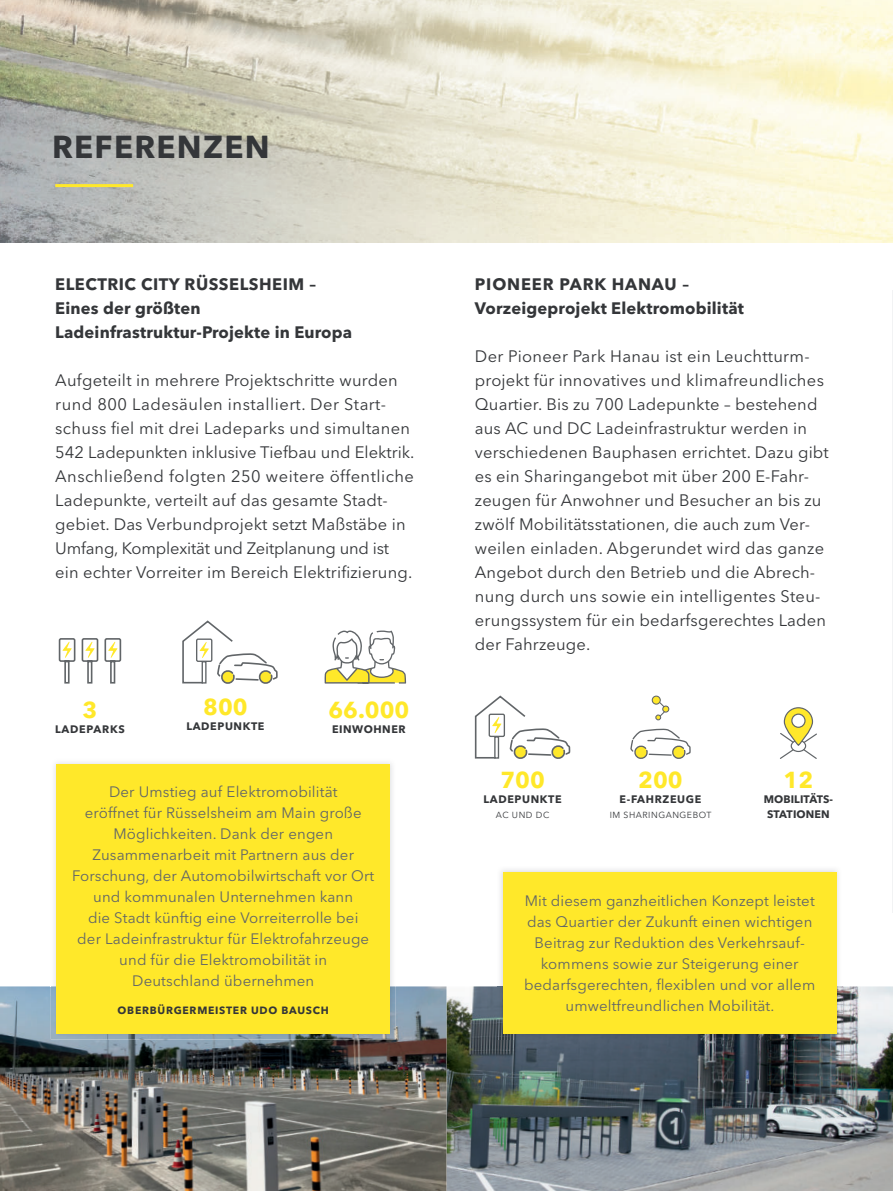
<style>
.page{position:relative;width:893px;height:1191px;background:#fff}
.page>*{position:absolute;margin:0;border:0;box-sizing:border-box;transform-origin:0 0}
.t1{font:700 31.5px "Avenir Next LT Pro";letter-spacing:.04em;color:#343639}
.t2{font:700 22.95px "Avenir Next LT Pro";color:#ffe82a}
.t3{font:16.5px/24px "Avenir Next LT Pro";letter-spacing:.01em;color:#343639}
.t4{font:700 16.5px/24px "Avenir Next LT Pro";letter-spacing:.01em;color:#343639}
.t5{font:15px/21px "Avenir Next LT Pro";letter-spacing:.01em;color:#616568;text-align:center}
.t6{font:700 10.8px "Avenir Next LT Pro";letter-spacing:.06em;color:#343639}
.t7{font:700 10.8px/14.9px "Avenir Next LT Pro";letter-spacing:.01em;color:#343639;text-align:center}
.t8{font:700 10.5px "Avenir Next LT Pro";letter-spacing:.07em;color:#343639}
.t9{font:8.7px "Avenir Next LT Pro";letter-spacing:.06em;color:#343639}
</style>
<div class="page">
<img style="left:0;top:0;width:893px;height:243px">
<img style="left:0;top:986px;width:893px;height:205px">
<img style="left:497px;top:869px;width:345px;height:170px">
<div style="left:503px;top:871px;width:333px;height:162px;background:#ffe82a"></div>
<hr style="left:55px;top:184px;width:78px;height:3px;background:#ffe82a">
<svg style="left:325px;top:630px;width:81px;height:53px"></svg>
<svg style="left:58px;top:638px;width:64px;height:46px"></svg>
<svg style="left:182px;top:620px;width:96px;height:64px"></svg>
<svg style="left:474px;top:695px;width:97px;height:64px"></svg>
<svg style="left:630px;top:728px;width:61px;height:31px"></svg>
<div style="left:652px;top:696px;width:8px;height:8px;background:#ffe82a;border-radius:50%"></div>
<div style="left:652px;top:695px;width:9px;height:9px;border:1px solid #616568;border-radius:50%"></div>
<svg style="left:655px;top:701px;width:14px;height:19px"></svg>
<svg style="left:780px;top:733px;width:37px;height:26px"></svg>
<div style="left:791px;top:740px;width:15px;height:11px;background:#fff;border-radius:50%"></div>
<div style="left:791px;top:740px;width:15px;height:12px;border:1px solid #616568;border-radius:50%"></div>
<svg style="left:784px;top:708px;width:28px;height:37px"></svg>
<div style="left:784px;top:707px;width:29px;height:39px;border:1px solid #616568;border-radius:14px"></div>
<svg style="left:792px;top:714px;width:13px;height:13px"></svg>
<div style="left:791px;top:713px;width:15px;height:15px;border:1px solid #616568;border-radius:50%"></div>
<img style="left:51px;top:762px;width:345px;height:277px">
<div style="left:56px;top:764px;width:334px;height:269px;background:#ffe82a"></div>
<h1 class="t1" style="left:52px;top:129px;width:219px">REFERENZEN</h1>
<p class="t4" style="left:55px;top:272px;width:298px">ELECTRIC CITY RÜSSELSHEIM –<br>Eines der größten<br>Ladeinfrastruktur-Projekte in Europa</p>
<p class="t3" style="left:55px;top:369px;width:361px">Aufgeteilt in mehrere Projektschritte wurden rund 800 Ladesäulen installiert. Der Start&shy;schuss fiel mit drei Ladeparks und simultanen 542 Ladepunkten inklusive Tiefbau und Elektrik.<br>Anschließend folgten 250 weitere öffentliche Ladepunkte, verteilt auf das gesamte Stadt&shy;gebiet. Das Verbundprojekt setzt Maßstäbe in Umfang, Komplexität und Zeitplanung und ist ein echter Vorreiter im Bereich Elektrifizierung.</p>
<h2 class="t2" style="left:83px;top:696px;width:16px">3</h2>
<p class="t6" style="left:55px;top:722px;width:71px">LADEPARKS</p>
<h2 class="t2" style="left:203px;top:693px;width:46px">800</h2>
<p class="t6" style="left:186px;top:719px;width:80px">LADEPUNKTE</p>
<h2 class="t2" style="left:328px;top:696px;width:83px">66.000</h2>
<p class="t6" style="left:332px;top:722px;width:75px">EINWOHNER</p>
<p class="t5" style="left:72px;top:782px;width:304px">Der Umstieg auf Elektromobilität<br>eröffnet für Rüsselsheim am Main große Möglichkeiten. Dank der engen Zusammenarbeit mit Partnern aus der Forschung, der Automobilwirtschaft vor Ort und kommunalen Unternehmen kann<br>die Stadt künftig eine Vorreiterrolle bei<br>der Ladeinfrastruktur für Elektrofahrzeuge und für die Elektromobilität in<br>Deutschland übernehmen</p>
<p class="t8" style="left:118px;top:1003px;width:213px">OBERBÜRGERMEISTER UDO BAUSCH</p>
<p class="t4" style="left:475px;top:272px;width:270px">PIONEER PARK HANAU –<br>Vorzeigeprojekt Elektromobilität</p>
<p class="t3" style="left:475px;top:345px;width:355px">Der Pioneer Park Hanau ist ein Leuchtturm&shy;projekt für innovatives und klimafreundliches Quartier. Bis zu 700 Ladepunkte – bestehend aus AC und DC Ladeinfrastruktur werden in verschiedenen Bauphasen errichtet. Dazu gibt es ein Sharingangebot mit über 200 E-Fahr&shy;zeugen für Anwohner und Besucher an bis zu zwölf Mobilitätsstationen, die auch zum Ver&shy;weilen einladen. Abgerundet wird das ganze Angebot durch den Betrieb und die Abrech&shy;nung durch uns sowie ein intelligentes Steu&shy;erungssystem für ein bedarfsgerechtes Laden der Fahrzeuge.</p>
<h2 class="t2" style="left:500px;top:767px;width:46px">700</h2>
<p class="t6" style="left:484px;top:793px;width:80px">LADEPUNKTE</p>
<p class="t9" style="left:496px;top:810px;width:55px">AC UND DC</p>
<h2 class="t2" style="left:638px;top:767px;width:46px">200</h2>
<p class="t6" style="left:620px;top:793px;width:83px">E-FAHRZEUGE</p>
<p class="t9" style="left:610px;top:810px;width:103px">IM SHARINGANGEBOT</p>
<h2 class="t2" style="left:784px;top:767px;width:31px">12</h2>
<p class="t7" style="left:764px;top:792px;width:71px">MOBILITÄTS-<br>STATIONEN</p>
<p class="t5" style="left:524px;top:890px;width:293px">Mit diesem ganzheitlichen Konzept leistet das Quartier der Zukunft einen wichtigen Beitrag zur Reduktion des Verkehrsauf&shy;kommens sowie zur Steigerung einer bedarfsgerechten, flexiblen und vor allem umweltfreundlichen Mobilität.</p>
</div>
